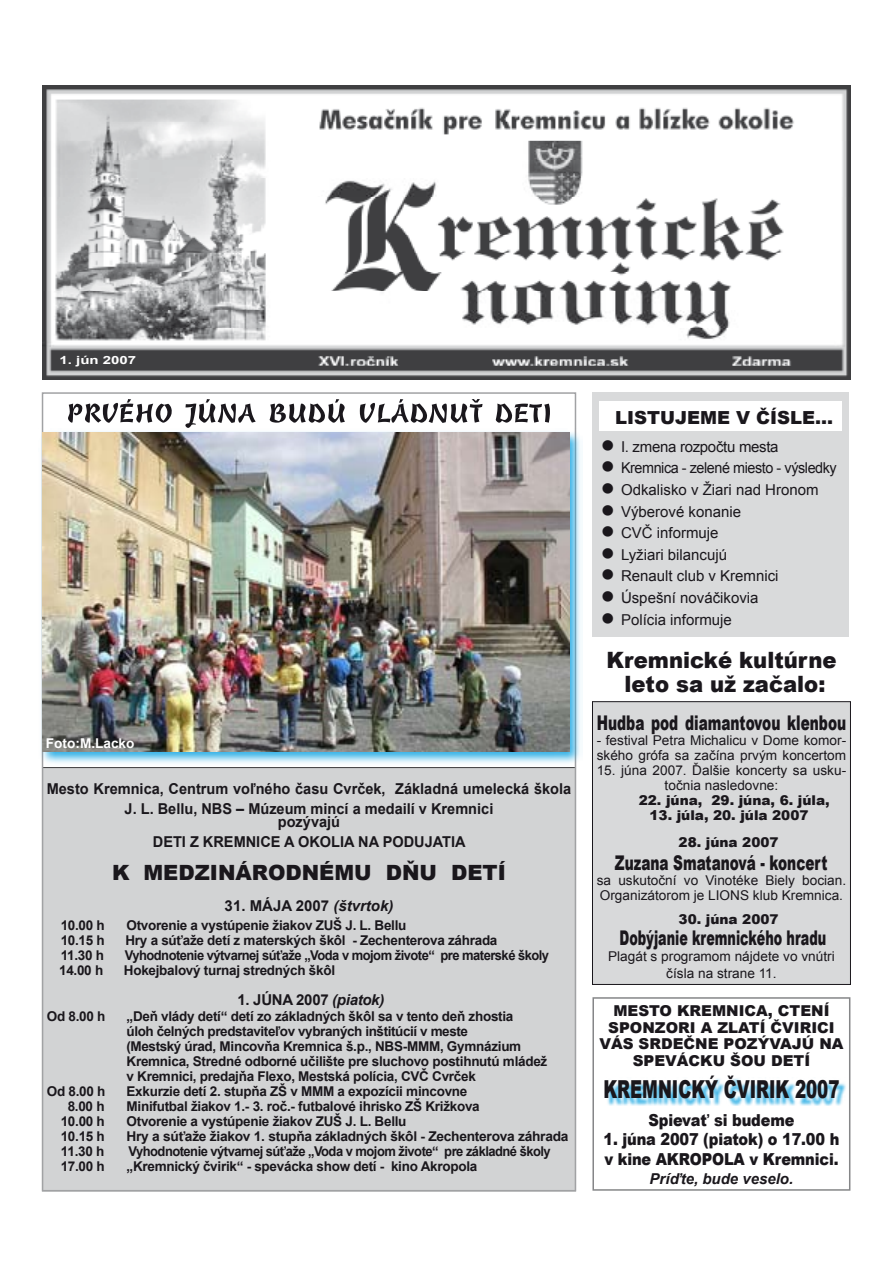
<style>
.page{position:relative;width:893px;height:1263px;background:#fff}
.page>*{position:absolute;margin:0;border:0;box-sizing:border-box;transform-origin:0 0}
.t1{font:900 24.75px "Arial";color:#1a171c;scale:.67 1}
.t2{font:900 22.5px/24px "Arial";color:#1a171c;text-align:center;scale:.94 1}
.t3{font:900 21px "Arial";color:#1a171c}
.t4{font:900 20.25px "Arial";color:#1a171c;scale:.67 1}
.t5{font:900 20.25px "Arial";color:#1a171c;scale:.63 1}
.t6{font:900 18px "Arial";color:#1a171c}
.t7{font:900 16.5px/19.5px "Arial";letter-spacing:-.01em;color:#1a171c;scale:.88 1}
.t8{font:700 15px/19.5px "Arial";color:#1a171c;text-align:center}
.t9{font:15px "Arial";color:#1a171c}
.t10{font:900 15px/16.5px "Arial";color:#1a171c}
.t11{font:15px "Arial";letter-spacing:-.03em;color:#1a171c;scale:.96 1}
.t12{font:15px "Arial";letter-spacing:-.02em;color:#1a171c}
.t13{font:italic 700 15px "Arial";color:#1a171c}
.t14{font:700 13.5px/15px "Arial";letter-spacing:-.02em;color:#1a171c}
.t15{font:13.5px/15px "Arial";color:#1a171c}
.t16{font:700 13.5px "Arial";letter-spacing:-.04em;color:#1a171c;scale:.96 1}
.t17{font:900 13.5px "Arial";color:#1a171c}
.t18{font:700 13.5px "Arial";color:#fff}
.t19{font:700 11.25px "Arial";color:#fff;scale:1.33 1}
.s1{font-style:italic}
</style>
<div class="page">
<div style="left:592px;top:702px;width:258px;height:282px;background:#d8d9da"></div>
<div style="left:43px;top:767px;width:532px;height:424px;background:#d2d3d4"></div>
<div style="left:592px;top:392px;width:257px;height:245px;background:#d9dadb"></div>
<div style="left:599px;top:401px;width:242px;height:30px;background:#fff"></div>
<img style="left:43px;top:85px;width:807px;height:295px">
<div style="left:38px;top:428px;width:545px;height:337px;background:#009ee0;opacity:.83"></div>
<img style="left:43px;top:433px;width:526px;height:318px">
<div style="left:606px;top:1077px;width:240px;height:29px;background:#009ee0;opacity:.72"></div>
<svg style="left:68px;top:399px;width:482px;height:29px"></svg>
<div style="left:592px;top:997px;width:258px;height:194px;border:2px solid #858688"></div>
<p class="t19" style="left:60px;top:353px;width:59px">1. jún 2007</p>
<p class="t18" style="left:46px;top:735px;width:90px">Foto:M.Lacko</p>
<p class="t8" style="left:47px;top:779px;width:526px">Mesto Kremnica, Centrum voľného času Cvrček, Základná umelecká škola<br>J. L. Bellu, NBS – Múzeum mincí a medailí v Kremnici</p>
<p class="t8" style="left:153px;top:812px;width:314px">pozývajú<br>deti z Kremn ic e a okolia na podujatia</p>
<h3 class="t3" style="left:112px;top:857px;width:241px">k Medzi národnému</h3>
<h3 class="t3" style="left:386px;top:857px;width:95px">dňu detí</h3>
<p class="t8" style="left:225px;top:896px;width:170px">31. mája 2007 <span class="s1">(štvrtok)</span></p>
<p class="t14" style="left:61px;top:918px;width:347px">10.00 h Otvorenie a vystúpenie žiakov ZUŠ J. L. Bellu<br>10.15 h</p>
<p class="t14" style="left:125px;top:933px;width:373px">Hry a súťaže detí z materských škôl - Zechenterova záhrada</p>
<p class="t14" style="left:61px;top:948px;width:45px">11.30 h</p>
<p class="t16" style="left:125px;top:946px;width:444px">Vyhodnotenie výtvarnej súťaže „Voda v mojom živote“ pre materské školy</p>
<p class="t14" style="left:59px;top:963px;width:46px">14.00 h</p>
<p class="t14" style="left:124px;top:963px;width:213px">Hokejbalový turnaj stredných škôl</p>
<p class="t8" style="left:237px;top:990px;width:148px">1. j úna 2007 <span class="s1">(piatok)</span></p>
<p class="t14" style="left:47px;top:1009px;width:60px">Od 8.00 h</p>
<p class="t14" style="left:127px;top:1009px;width:388px">„Deň vlády detí“ detí zo základných škôl sa v tento deň zhostia</p>
<p class="t14" style="left:127px;top:1024px;width:343px">úloh čelných predstaviteľov vybraných inštitúcií v meste</p>
<p class="t14" style="left:127px;top:1039px;width:396px">(Mestský úrad, Mincovňa Kremnica š.p., NBS-MMM, Gymnázium</p>
<p class="t14" style="left:127px;top:1054px;width:422px">Kremnica, Stredné odborné učilište pre sluchovo postihnutú mládež</p>
<p class="t14" style="left:127px;top:1069px;width:351px">v Kremnici, predajňa Flexo, Mestská polícia, CVČ Cvrček</p>
<p class="t14" style="left:47px;top:1084px;width:422px">Od 8.00 h Exkurzie detí 2. stupňa ZŠ v MMM a expozícii mincovne</p>
<p class="t14" style="left:68px;top:1099px;width:38px">8.00 h</p>
<p class="t14" style="left:61px;top:1099px;width:420px;text-indent:66px">Minifutbal žiakov 1.- 3. roč.- futbalové ihrisko ZŠ Križkova<br>10.00 h Otvorenie a vystúpenie žiakov ZUŠ J. L. Bellu<br>10.15 h</p>
<p class="t14" style="left:127px;top:1129px;width:443px">Hry a súťaže žiakov 1. stupňa základných škôl - Zechenterova záhrada</p>
<p class="t14" style="left:61px;top:1144px;width:45px">11.30 h</p>
<p class="t16" style="left:128px;top:1142px;width:441px">Vyhodnotenie výtvarnej súťaže „Voda v mojom živote“ pre základné školy</p>
<p class="t14" style="left:61px;top:1159px;width:46px">17.00 h</p>
<p class="t14" style="left:127px;top:1159px;width:352px">„Kremnický čvirik“ - spevácka show detí - kino Akropola</p>
<h3 class="t6" style="left:615px;top:404px;width:219px">LISTUJEME V ČÍSLE...</h3>
<p class="t12" style="left:601px;top:437px;width:179px">● I. zmena rozpočtu mesta</p>
<p class="t11" style="left:601px;top:458px;width:247px">● Kremnica - zelené miesto - výsledky</p>
<p class="t9" style="left:601px;top:480px;width:219px">● Odkalisko v Žiari nad Hronom</p>
<p class="t9" style="left:601px;top:501px;width:142px">● Výberové konanie</p>
<p class="t9" style="left:601px;top:523px;width:119px">● CVČ informuje</p>
<p class="t9" style="left:601px;top:545px;width:128px">● Lyžiari bilancujú</p>
<p class="t9" style="left:601px;top:566px;width:179px">● Renault club v Kremnici</p>
<p class="t9" style="left:601px;top:588px;width:159px">● Úspešní nováčikovia</p>
<p class="t9" style="left:601px;top:609px;width:132px">● Polícia informuje</p>
<h2 class="t2" style="left:606px;top:647px;width:246px">Kremnické kultúrne leto sa už začalo:</h2>
<h3 class="t4" style="left:597px;top:708px;width:374px">Hudba pod diamantovou klenbou</h3>
<p class="t15" style="left:597px;top:733px;width:251px">- festival Petra Michalicu v Dome komor&shy;ského grófa sa začína prvým koncertom</p>
<p class="t15" style="left:597px;top:763px;width:251px;text-align:center">15. júna 2007. Ďalšie koncerty sa usku&shy;točnia nasledovne:</p>
<p class="t17" style="left:639px;top:791px;width:192px">22. júna, 29. júna, 6. júla,</p>
<p class="t17" style="left:649px;top:806px;width:161px">13. júla, 20. júla 2007</p>
<p class="t17" style="left:679px;top:833px;width:102px">28. júna 2007</p>
<h3 class="t4" style="left:615px;top:848px;width:319px">Zuzana Smatanová - koncert</h3>
<p class="t15" style="left:597px;top:873px;width:251px">sa uskutoční vo Vinotéke Biely bocian.<br>Organizátorom je LIONS klub Kremnica.</p>
<p class="t17" style="left:679px;top:909px;width:102px">30. júna 2007</p>
<h3 class="t5" style="left:619px;top:923px;width:330px">Dobýjanie kremnického hradu</h3>
<p class="t15" style="left:608px;top:948px;width:228px;line-height:16.5px;text-align:center">Plagát s programom nájdete vo vnútri čísla na strane 11.</p>
<p class="t10" style="left:608px;top:1002px;width:213px;text-indent:5px">MESTO KREMNICA, CTENí<br>SPONZOR</p>
<p class="t10" style="left:690px;top:1019px;width:49px">I a zlatí</p>
<p class="t10" style="left:770px;top:1019px;width:11px">čvi</p>
<p class="t10" style="left:800px;top:1019px;width:20px">rici</p>
<p class="t10" style="left:599px;top:1035px;width:182px">Vás srdečne pozývaj</p>
<p class="t10" style="left:802px;top:1035px;width:41px">ú na</p>
<p class="t10" style="left:633px;top:1052px;width:12px">spev</p>
<p class="t10" style="left:677px;top:1052px;width:116px">ácku šou detí</p>
<h1 class="t1" style="left:603px;top:1071px;width:354px">Krem nický čvi ri k 2007</h1>
<p class="t7" style="left:648px;top:1110px;width:167px">Spievať si budeme</p>
<p class="t7" style="left:603px;top:1129px;width:269px">1. júna 2007 (piatok) o 17.00 h v kine AKRO</p>
<p class="t7" style="left:702px;top:1149px;width:157px">POLA v Kremnici.</p>
<p class="t13" style="left:650px;top:1169px;width:145px">Príďte, bude veselo.</p>
</div>
